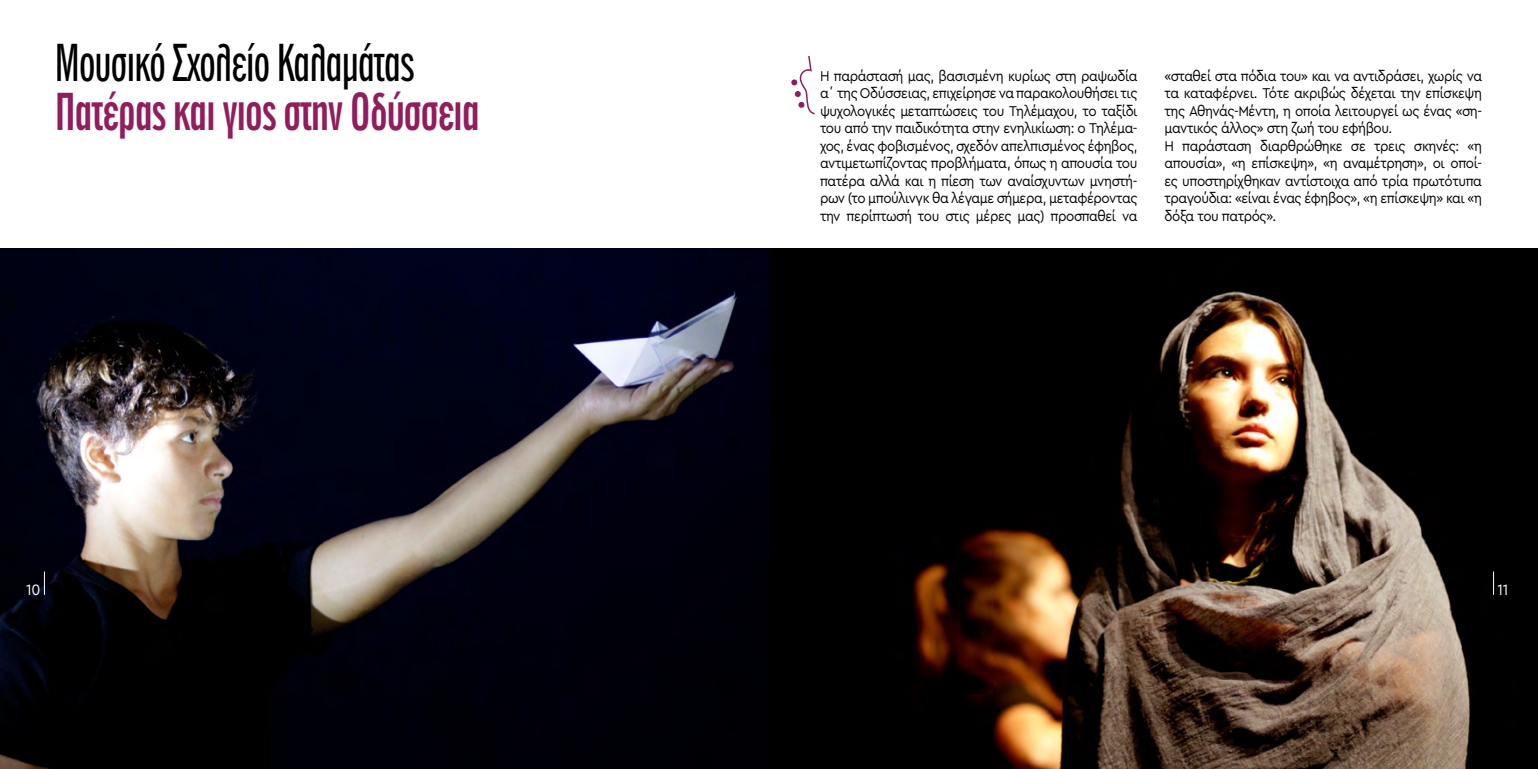
<style>
.page{position:relative;width:1538px;height:769px;background:#fff}
.page>*{position:absolute;margin:0;border:0;box-sizing:border-box;transform-origin:0 0}
.t1{font:700 49px "PF News Gothic Compressed";letter-spacing:-.03em;color:#931c5c;scale:.9 1}
.t2{font:49px "PF News Gothic Compressed";letter-spacing:-.03em;color:#000;scale:.9 1}
.t3{font:15.75px "Cera Pro";color:#fff;scale:.93 1}
.t4{font:14.88px/17.5px "Cera Pro";letter-spacing:-.03em;color:#000;text-align:justify;scale:.91 1}
</style>
<div class="page">
<img style="left:0;top:248px;width:1538px;height:521px">
<svg style="left:44px;top:571px;width:1px;height:24px"></svg>
<svg style="left:1493px;top:571px;width:1px;height:24px"></svg>
<svg style="left:791px;top:56px;width:24px;height:58px"></svg>
<h1 class="t2" style="left:55px;top:33px;width:401px">Μουσικό Σχολείο Καλαμάτας</h1>
<h1 class="t1" style="left:55px;top:82px;width:474px">Πατέρας και γιος στην Οδύσσεια</h1>
<p class="t4" style="left:820px;top:66px;width:350px">Η παράστασή μας, βασισμένη κυρίως στη ραψωδία α΄ της Οδύσσειας, επιχείρησε να παρακολουθήσει τις ψυχολογικές μεταπτώσεις του Τηλέμαχου, το ταξίδι του από την παιδικότητα στην ενηλικίωση: ο Τηλέμα&shy;χος, ένας φοβισμένος, σχεδόν απελπισμένος έφηβος, αντιμετωπίζοντας προβλήματα, όπως η απουσία του πατέρα αλλά και η πίεση των αναίσχυντων μνηστή&shy;ρων (το μπούλινγκ θα λέγαμε σήμερα, μεταφέροντας την περίπτωσή του στις μέρες μας) προσπαθεί να</p>
<p class="t4" style="left:1164px;top:66px;width:350px;text-align:left">«σταθεί στα πόδια του» και να αντιδράσει, χωρίς να τα καταφέρνει. Τότε ακριβώς δέχεται την επίσκεψη της Αθηνάς-Μέντη, η οποία λειτουργεί ως ένας «ση&shy;μαντικός άλλος» στη ζωή του εφήβου.<br>Η παράσταση διαρθρώθηκε σε τρεις σκηνές: «η απουσία», «η επίσκεψη», «η αναμέτρηση», οι οποί&shy;ες υποστηρίχθηκαν αντίστοιχα από τρία πρωτότυπα τραγούδια: «είναι ένας έφηβος», «η επίσκεψη» και «η δόξα του πατρός».</p>
<p class="t3" style="left:26px;top:579px;width:17px">10</p>
<p class="t3" style="left:1497px;top:579px;width:13px">11</p>
</div>
